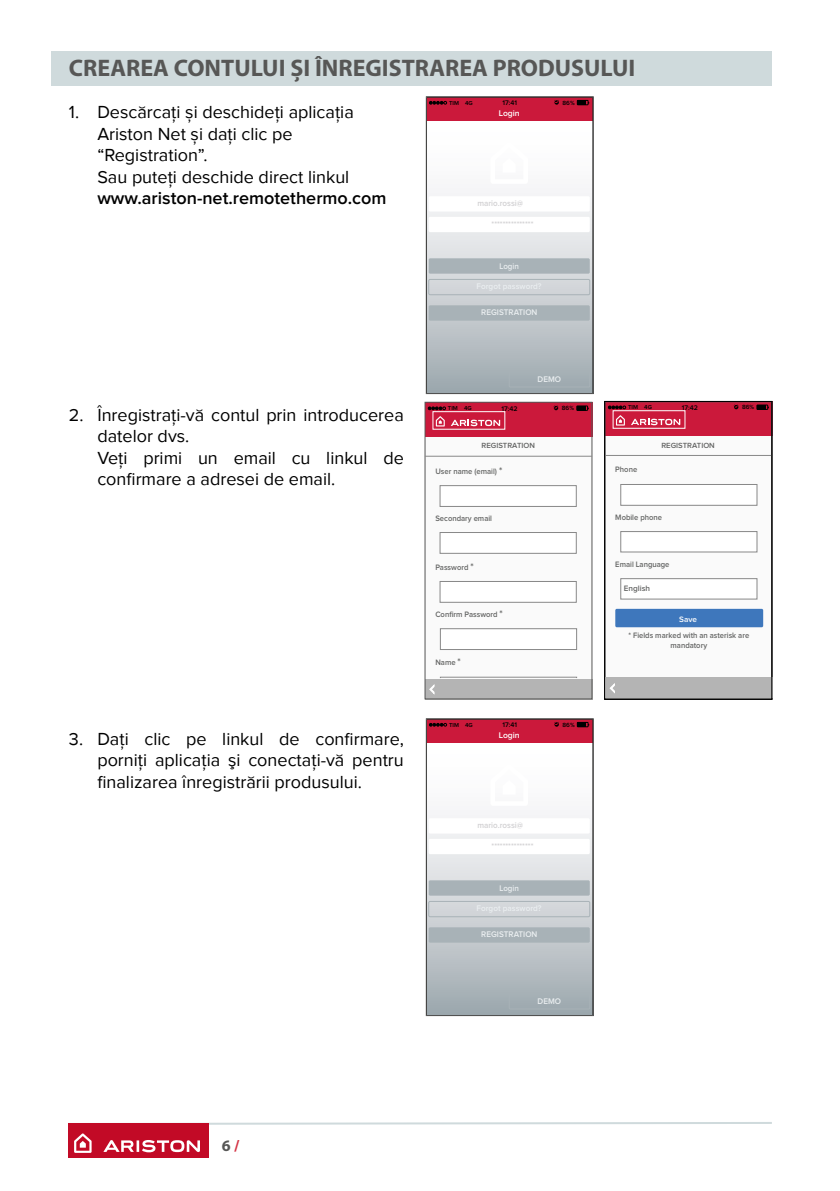
<style>
.page{position:relative;width:840px;height:1191px;background:#fff}
.page>*{position:absolute;margin:0;border:0;box-sizing:border-box;transform-origin:0 0}
.t1{font:700 24px "Myriad Pro";color:#575756}
.t2{font:18px/21.6px "Proxima Nova";color:#000}
.t3{font:600 18px "Proxima Nova";color:#000}
.t4{font:700 16px "Myriad Pro";color:#575756}
.t5{font:600 8.6px "Proxima Nova";color:#d1d0d2;scale:.94 1}
.t6{font:600 8.6px "Proxima Nova";color:#fff}
.t7{font:600 8.4px "Proxima Nova";color:#eaeef0;scale:.96 1}
.t8{font:600 8.4px "Proxima Nova";color:#eaeef0;scale:.94 1}
.t9{font:600 8.2px/9.8px "Proxima Nova";color:#646564;text-align:center;scale:.94 1}
.t10{font:600 8.2px "Proxima Nova";color:#646564}
.t11{font:600 8.2px "Proxima Nova";color:#fff}
.t12{font:600 7.8px "Proxima Nova";color:#646564}
.t13{font:600 7px "Proxima Nova";color:#000}
.t14{font:600 6.8px "Proxima Nova";color:#000}
.t15{font:600 6.2px "Proxima Nova";color:#000}
.t16{font:600 6px "Proxima Nova";color:#000}
.s1{font-size:10px}
.s2{color:#d43345}
</style>
<div class="page">
<div style="left:51px;top:51px;width:720px;height:34px;background:#cfdadc"></div>
<svg style="left:173px;top:1122px;width:599px;height:3px"></svg>
<div style="left:68px;top:1123px;width:141px;height:35px;background:#c20a26"></div>
<svg style="left:74px;top:1133px;width:18px;height:19px"></svg>
<svg style="left:103px;top:1140px;width:97px;height:12px"></svg>
<div style="left:426px;top:118px;width:166px;height:275px;background:linear-gradient(to bottom,#fff,#a6afb5)"></div>
<div style="left:426px;top:97px;width:166px;height:24px;background:#cb193b"></div>
<div style="left:576px;top:100px;width:12px;height:5px;border:1px solid #000"></div>
<svg style="left:577px;top:101px;width:12px;height:4px"></svg>
<svg style="left:554px;top:100px;width:5px;height:5px"></svg>
<svg style="left:429px;top:101px;width:17px;height:3px"></svg>
<svg style="left:490px;top:142px;width:37px;height:42px"></svg>
<div style="left:428px;top:196px;width:161px;height:15px;background:#fff"></div>
<div style="left:428px;top:217px;width:161px;height:15px;background:#fff"></div>
<div style="left:428px;top:258px;width:161px;height:16px;background:#a8b2b7"></div>
<div style="left:428px;top:305px;width:161px;height:16px;background:#a8b2b7"></div>
<div style="left:428px;top:279px;width:161px;height:16px;border:1px solid #a8b2b7"></div>
<div style="left:508px;top:372px;width:81px;height:15px;border:1px solid #a8b2b7"></div>
<div style="left:425px;top:97px;width:168px;height:297px;border:1px solid #575756"></div>
<div style="left:426px;top:740px;width:166px;height:275px;background:linear-gradient(to bottom,#fff,#a5afb4)"></div>
<div style="left:426px;top:719px;width:166px;height:24px;background:#cb193b"></div>
<div style="left:576px;top:722px;width:12px;height:5px;border:1px solid #000"></div>
<svg style="left:577px;top:722px;width:12px;height:4px"></svg>
<svg style="left:554px;top:722px;width:5px;height:4px"></svg>
<svg style="left:429px;top:723px;width:17px;height:3px"></svg>
<svg style="left:490px;top:764px;width:37px;height:42px"></svg>
<div style="left:428px;top:818px;width:161px;height:15px;background:#fff"></div>
<div style="left:428px;top:839px;width:161px;height:15px;background:#fff"></div>
<div style="left:428px;top:880px;width:161px;height:15px;background:#a8b2b7"></div>
<div style="left:428px;top:927px;width:161px;height:15px;background:#a8b2b7"></div>
<div style="left:428px;top:901px;width:161px;height:16px;border:1px solid #a8b2b7"></div>
<div style="left:508px;top:993px;width:81px;height:16px;border:1px solid #a8b2b7"></div>
<div style="left:425px;top:718px;width:168px;height:298px;border:1px solid #575756"></div>
<div style="left:424px;top:437px;width:167px;height:262px;background:#fafafa"></div>
<div style="left:424px;top:402px;width:168px;height:35px;background:#cb193b"></div>
<div style="left:424px;top:679px;width:167px;height:20px;background:#b4b4b4"></div>
<svg style="left:429px;top:685px;width:5px;height:9px"></svg>
<div style="left:424px;top:402px;width:168px;height:297px;border:1px solid #575756"></div>
<svg style="left:576px;top:406px;width:12px;height:4px"></svg>
<svg style="left:553px;top:405px;width:5px;height:5px"></svg>
<div style="left:432px;top:411px;width:73px;height:18px;border:1px solid #fff"></div>
<svg style="left:435px;top:416px;width:9px;height:10px"></svg>
<svg style="left:451px;top:419px;width:49px;height:7px"></svg>
<svg style="left:428px;top:407px;width:17px;height:3px"></svg>
<hr style="left:424px;top:456px;width:167px;height:1px;background:#888">
<div style="left:440px;top:485px;width:136px;height:21px;background:#fff"></div>
<div style="left:439px;top:485px;width:137px;height:22px;border:1px solid #888"></div>
<div style="left:440px;top:532px;width:136px;height:21px;background:#fff"></div>
<div style="left:439px;top:532px;width:137px;height:21px;border:1px solid #888"></div>
<div style="left:440px;top:581px;width:136px;height:21px;background:#fff"></div>
<div style="left:439px;top:581px;width:137px;height:21px;border:1px solid #888"></div>
<div style="left:440px;top:628px;width:136px;height:21px;background:#fff"></div>
<div style="left:440px;top:628px;width:136px;height:22px;border:1px solid #888"></div>
<div style="left:440px;top:677px;width:136px;height:1px;border:1px solid #888"></div>
<div style="left:604px;top:436px;width:168px;height:263px;background:#fafafa"></div>
<div style="left:604px;top:401px;width:167px;height:35px;background:#cb193b"></div>
<div style="left:756px;top:405px;width:11px;height:5px;border:1px solid #000"></div>
<svg style="left:756px;top:405px;width:12px;height:4px"></svg>
<svg style="left:733px;top:404px;width:5px;height:5px"></svg>
<div style="left:612px;top:410px;width:73px;height:18px;border:1px solid #fff"></div>
<svg style="left:616px;top:415px;width:8px;height:10px"></svg>
<svg style="left:631px;top:419px;width:49px;height:6px"></svg>
<svg style="left:608px;top:406px;width:17px;height:3px"></svg>
<hr style="left:604px;top:455px;width:167px;height:1px;background:#888">
<div style="left:620px;top:484px;width:136px;height:21px;background:#fff"></div>
<div style="left:620px;top:484px;width:136px;height:21px;border:1px solid #888"></div>
<div style="left:620px;top:531px;width:136px;height:21px;background:#fff"></div>
<div style="left:620px;top:531px;width:136px;height:21px;border:1px solid #888"></div>
<div style="left:605px;top:677px;width:167px;height:21px;background:#b4b4b4"></div>
<div style="left:620px;top:578px;width:136px;height:21px;background:#fff"></div>
<div style="left:620px;top:578px;width:136px;height:21px;border:1px solid #888"></div>
<svg style="left:609px;top:684px;width:5px;height:9px"></svg>
<div style="left:615px;top:609px;width:147px;height:18px;background:#3e77bc;border-radius:2px"></div>
<div style="left:604px;top:401px;width:167px;height:298px;border:1px solid #000"></div>
<h1 class="t1" style="left:69px;top:55px;width:567px">CREAREA CONTULUI ȘI ÎNREGISTRAREA PRODUSULUI</h1>
<p class="t2" style="left:97px;top:101px;width:258px;text-indent:-28px">1. Descărcați și deschideți aplicația<br>Ariston Net și dați clic pe “Registration”.<br>Sau puteți deschide direct linkul</p>
<p class="t3" style="left:97px;top:190px;width:290px">www.ariston-net.remotethermo.com</p>
<p class="t2" style="left:97px;top:404px;width:308px;text-indent:-28px">2. Înregistrați-vă contul prin introducerea datelor dvs.<br>Veți primi un email cu linkul de confirmare a adresei de email.</p>
<p class="t2" style="left:97px;top:728px;width:308px;text-align:justify;text-indent:-28px">3. Daţi clic pe linkul de confirmare, porniţi aplicaţia şi conectaţi-vă pentru finalizarea înregistrării produsului.</p>
<p class="t16" style="left:449px;top:100px;width:25px">TIM 4G</p>
<p class="t14" style="left:502px;top:100px;width:16px">17:41</p>
<p class="t15" style="left:562px;top:100px;width:14px">86%</p>
<p class="t6" style="left:498px;top:109px;width:22px">Login</p>
<p class="t5" style="left:477px;top:199px;width:50px">mario.rossi@</p>
<p class="t5" style="left:491px;top:221px;width:46px">***************</p>
<p class="t8" style="left:499px;top:262px;width:22px">Login</p>
<p class="t7" style="left:481px;top:308px;width:60px">REGISTRATION</p>
<p class="t7" style="left:537px;top:375px;width:26px">DEMO</p>
<p class="t16" style="left:447px;top:405px;width:25px">TIM 4G</p>
<p class="t13" style="left:501px;top:405px;width:18px">17:42</p>
<p class="t15" style="left:561px;top:405px;width:14px">86%</p>
<p class="t12" style="left:481px;top:442px;width:55px">REGISTRATION</p>
<p class="t9" style="left:435px;top:466px;width:73px">User name (email) <span class="s1">*</span></p>
<p class="t9" style="left:435px;top:514px;width:62px">Secondary email</p>
<p class="t9" style="left:435px;top:562px;width:42px">Password <span class="s1">*</span></p>
<p class="t9" style="left:435px;top:610px;width:73px">Confirm Password <span class="s1">*</span></p>
<p class="t9" style="left:435px;top:657px;width:29px">Name <span class="s1">*</span></p>
<p class="t16" style="left:449px;top:722px;width:25px">TIM 4G</p>
<p class="t14" style="left:502px;top:722px;width:16px">17:41</p>
<p class="t15" style="left:562px;top:722px;width:14px">86%</p>
<p class="t6" style="left:498px;top:731px;width:22px">Login</p>
<p class="t5" style="left:477px;top:821px;width:50px">mario.rossi@</p>
<p class="t5" style="left:491px;top:842px;width:46px">***************</p>
<p class="t8" style="left:499px;top:884px;width:22px">Login</p>
<p class="t7" style="left:481px;top:930px;width:60px">REGISTRATION</p>
<p class="t7" style="left:537px;top:997px;width:26px">DEMO</p>
<p class="t16" style="left:627px;top:404px;width:25px">TIM 4G</p>
<p class="t13" style="left:681px;top:404px;width:18px">17:42</p>
<p class="t15" style="left:741px;top:404px;width:14px">86%</p>
<p class="t12" style="left:661px;top:441px;width:55px">REGISTRATION</p>
<p class="t9" style="left:615px;top:465px;width:25px">Phone</p>
<p class="t9" style="left:615px;top:513px;width:51px">Mobile phone</p>
<p class="t9" style="left:615px;top:559px;width:59px">Email Language</p>
<p class="t10" style="left:623px;top:584px;width:28px">English</p>
<p class="t11" style="left:678px;top:615px;width:19px">Save</p>
<p class="t9" style="left:628px;top:630px;width:130px">* Fields marked with an asterisk are mandatory</p>
<p class="t4" style="left:222px;top:1137px;width:19px">6<span class="s2">/</span></p>
</div>
